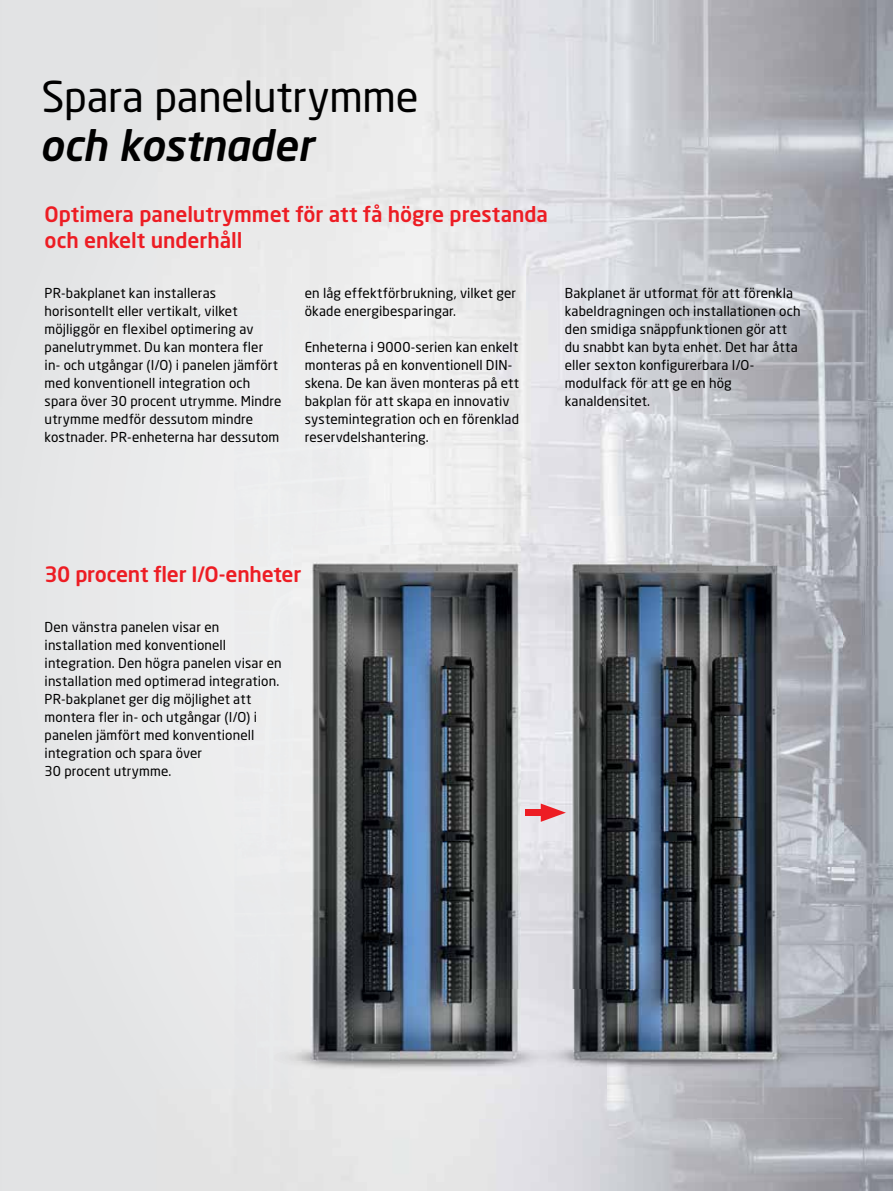
<style>
.page{position:relative;width:893px;height:1191px;background:#fff}
.page>*{position:absolute;margin:0;border:0;box-sizing:border-box;transform-origin:0 0}
.t1{font:42px "Neo Sans Pro";letter-spacing:-.01em;color:#000}
.t2{font:italic 500 42px "Neo Sans Pro";letter-spacing:-.005em;color:#000}
.t3{font:500 21px/25.5px "Neo Sans Pro";letter-spacing:-.005em;color:#ed1d24}
.t4{font:13.5px/18px "Neo Sans Pro";letter-spacing:.01em;color:#000}
</style>
<div class="page">
<img style="left:158px;top:0;width:735px;height:310px">
<img style="left:368px;top:310px;width:525px;height:207px">
<img style="left:157px;top:1088px;width:736px;height:103px">
<img style="left:134px;top:545px;width:578px;height:543px">
<img style="left:400px;top:516px;width:493px;height:50px">
<img style="left:712px;top:566px;width:132px;height:452px">
<img style="left:844px;top:566px;width:49px;height:553px">
<img style="left:696px;top:1018px;width:148px;height:101px">
<img style="left:400px;top:1088px;width:296px;height:31px">
<div style="left:525px;top:809px;width:26px;height:6px;background:#ed1d24"></div>
<svg style="left:541px;top:803px;width:25px;height:19px"></svg>
<h1 class="t1" style="left:42px;top:70px;width:379px">Spara panelutrymme</h1>
<h1 class="t2" style="left:40px;top:119px;width:275px">och kostnader</h1>
<h2 class="t3" style="left:45px;top:201px;width:505px">Optimera panelutrymmet för att få högre prestanda och enkelt underhåll</h2>
<p class="t4" style="left:45px;top:283px;width:238px">PR-bakplanet kan installeras horisontellt eller vertikalt, vilket möjliggör en flexibel optimering av panelutrymmet. Du kan montera fler in- och utgångar (I/O) i panelen jämfört med konventionell integration och spara över 30 procent utrymme. Mindre utrymme medför dessutom mindre kostnader. PR-enheterna har dessutom</p>
<p class="t4" style="left:305px;top:283px;width:213px">en låg effektförbrukning, vilket ger ökade energibesparingar.</p>
<p class="t4" style="left:305px;top:337px;width:216px">Enheterna i 9000-serien kan enkelt monteras på en konventionell DIN&shy;skena. De kan även monteras på ett bakplan för att skapa en innovativ systemintegration och en förenklad reservdelshantering.</p>
<p class="t4" style="left:565px;top:283px;width:237px">Bakplanet är utformat för att förenkla kabeldragningen och installationen och den smidiga snäppfunktionen gör att du snabbt kan byta enhet. Det har åtta eller sexton konfigurerbara I/O&shy;modulfack för att ge en hög kanaldensitet.</p>
<h2 class="t3" style="left:45px;top:560px;width:258px">30 procent fler I/O-enheter</h2>
<p class="t4" style="left:45px;top:617px;width:239px">Den vänstra panelen visar en installation med konventionell integration. Den högra panelen visar en installation med optimerad integration.<br>PR-bakplanet ger dig möjlighet att montera fler in- och utgångar (I/O) i panelen jämfört med konventionell integration och spara över<br>30 procent utrymme.</p>
</div>
